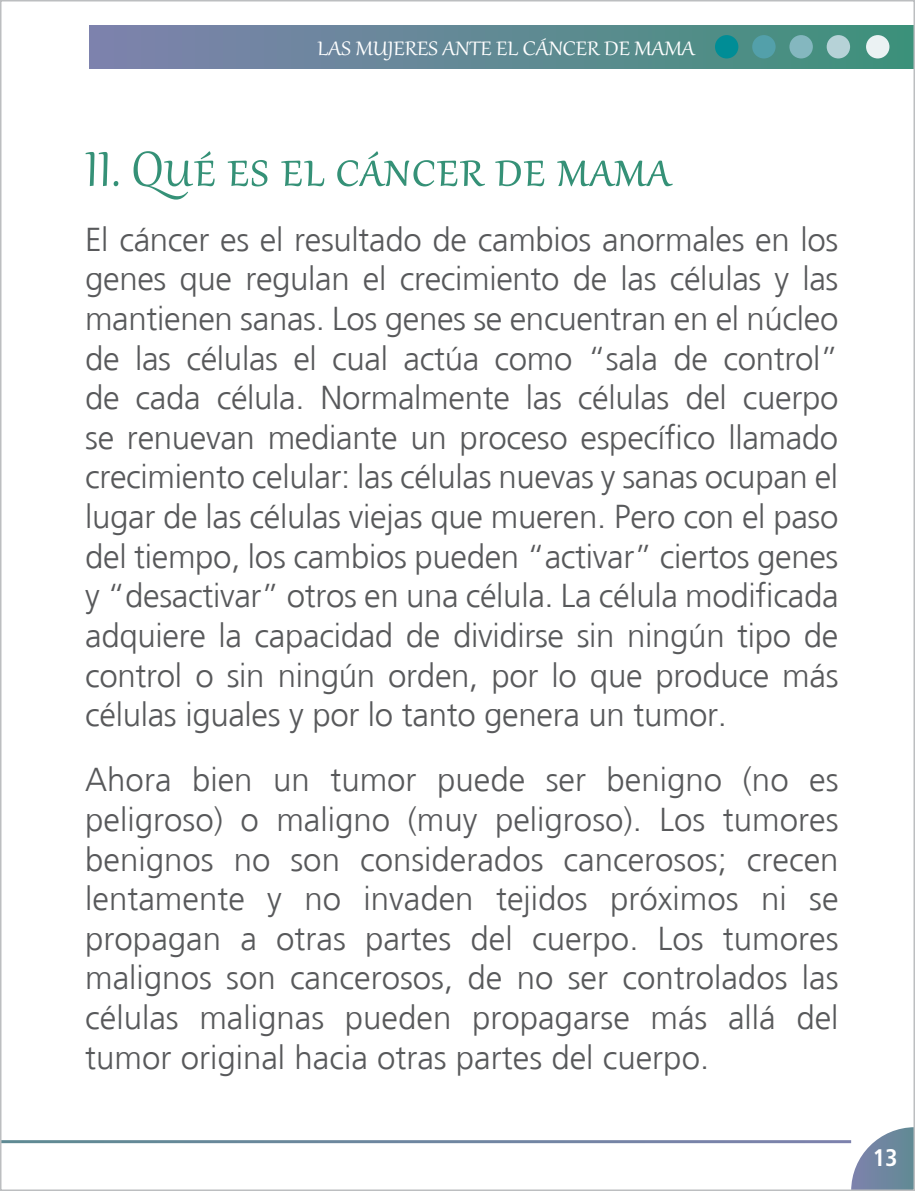
<style>
.page{position:relative;width:915px;height:1191px;background:#fff}
.page>*{position:absolute;margin:0;border:0;box-sizing:border-box;transform-origin:0 0}
.t1{font:60px "Gabriola";color:#359177}
.t2{font:300 33px/39.6px "Frutiger";letter-spacing:-.005em;color:#58595b;text-align:justify}
.t3{font:24px "Gabriola";color:#fff;scale:1.11 1}
.t4{font:700 condensed 24px "Frutiger";color:#fff}
</style>
<div class="page">
<svg style="left:850px;top:1127px;width:61px;height:61px"></svg>
<div style="left:89px;top:26px;width:825px;height:42px;background:linear-gradient(to right,#7f82ad,#40927b)"></div>
<div style="left:865px;top:35px;width:24px;height:23px;background:#ebf2f3;border-radius:50%"></div>
<div style="left:826px;top:35px;width:23px;height:23px;background:#b6d2d7;border-radius:50%"></div>
<div style="left:789px;top:35px;width:23px;height:23px;background:#84b7bf;border-radius:50%"></div>
<div style="left:752px;top:35px;width:23px;height:23px;background:#53a0aa;border-radius:50%"></div>
<div style="left:714px;top:35px;width:24px;height:23px;background:#008d96;border-radius:50%"></div>
<p class="t3" style="left:317px;top:32px;width:342px">LAS MUJERES ANTE EL CÁNCER DE MAMA</p>
<h1 class="t1" style="left:85px;top:130px;width:587px">II. Qué es el cáncer de mama</h1>
<p class="t2" style="left:85px;top:220px;width:754px">El cáncer es el resultado de cambios anormales en los genes que regulan el crecimiento de las células y las mantienen sanas. Los genes se encuentran en el núcleo de las células el cual actúa como “sala de control” de cada célula. Normalmente las células del cuerpo se renuevan mediante un proceso específico llamado crecimiento celular: las células nuevas y sanas ocupan el lugar de las células viejas que mueren. Pero con el paso del tiempo, los cambios pueden “activar” ciertos genes y “desactivar” otros en una célula. La célula modificada adquiere la capacidad de dividirse sin ningún tipo de control o sin ningún orden, por lo que produce más células iguales y por lo tanto genera un tumor.</p>
<p class="t2" style="left:85px;top:760px;width:754px">Ahora bien un tumor puede ser benigno (no es peligroso) o maligno (muy peligroso). Los tumores benignos no son considerados cancerosos; crecen lentamente y no invaden tejidos próximos ni se propagan a otras partes del cuerpo. Los tumores malignos son cancerosos, de no ser controlados las células malignas pueden propagarse más allá del tumor original hacia otras partes del cuerpo.</p>
<p class="t4" style="left:872px;top:1143px;width:26px">13</p>
</div>
